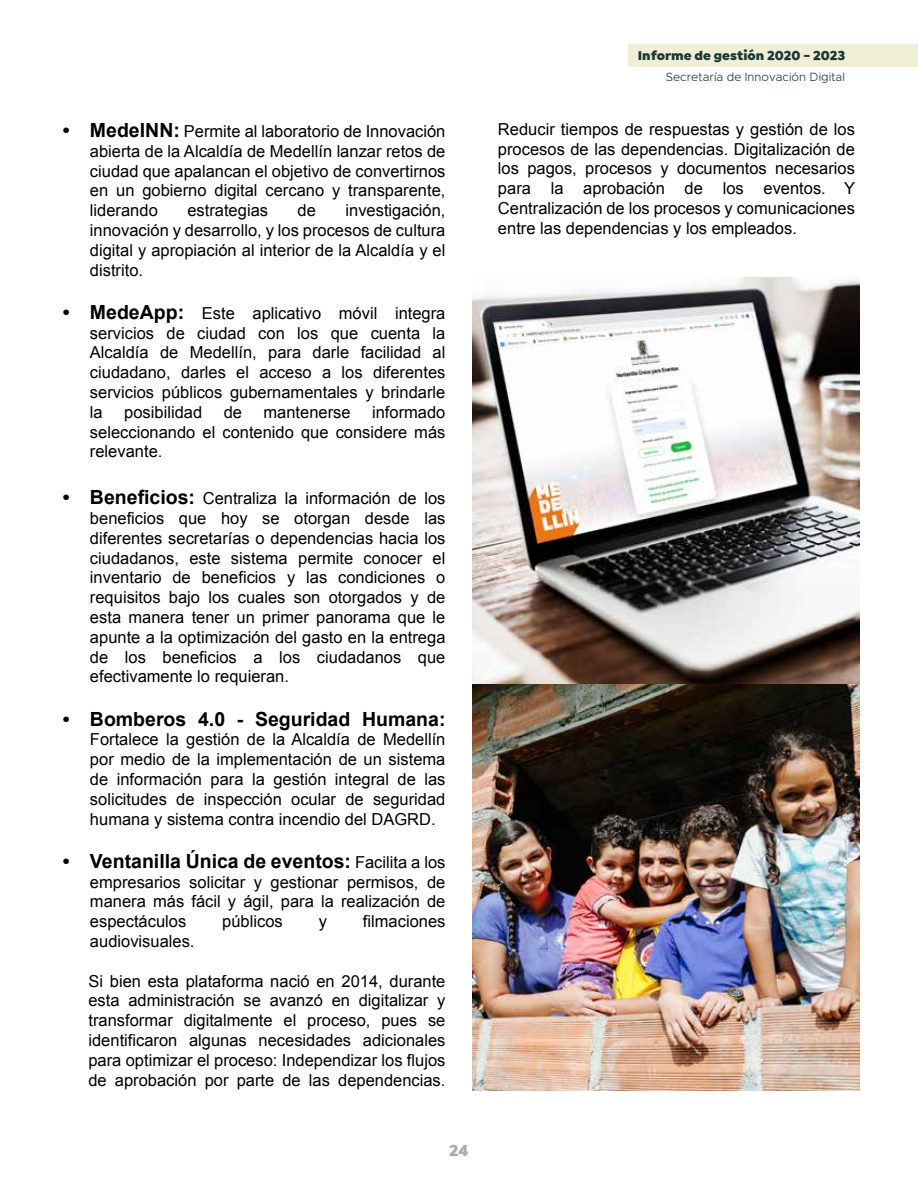
<style>
.page{position:relative;width:918px;height:1188px;background:#fff}
.page>*{position:absolute;margin:0;border:0;box-sizing:border-box;transform-origin:0 0}
.t1{font:700 19.5px "Arial";color:#000}
.t2{font:16.5px/19.8px "Arial";color:#000;text-align:justify}
.t3{font:900 16.5px "Isidora Sans";color:#adadad}
.t4{font:900 13.5px "Isidora Sans";color:#1c3935}
.t5{font:300 12px "Metropolis";color:#1c3935}
.s1{font-weight:700;font-size:19.5px}
.s2{font-weight:400;font-size:16.5px}
</style>
<div class="page">
<div style="left:628px;top:45px;width:290px;height:22px;background:#f1eed8"></div>
<img style="left:472px;top:278px;width:388px;height:812px">
<p class="t2" style="left:90px;top:121px;width:357px;text-indent:-27px"><span class="s1">• MedeINN:</span> Permite al laboratorio de Innovación abierta de la Alcaldía de Medellín lanzar retos de ciudad que apalancan el objetivo de convertirnos en un gobierno digital cercano y transparente, liderando</p>
<p class="t2" style="left:90px;top:201px;width:357px;text-indent:256px">investigación, innovación y desarrollo, y los procesos de cultura digital y apropiación al interior de la Alcaldía y el distrito.</p>
<p class="t2" style="left:90px;top:303px;width:357px;text-indent:-27px"><span class="s1">• MedeApp:</span> Este aplicativo móvil integra servicios de ciudad con los que cuenta la Alcaldía de Medellín, para darle facilidad al ciudadano, darles el acceso a los diferentes servicios públicos gubernamentales y brindarle la</p>
<p class="t2" style="left:187px;top:201px;width:82px">estrategias</p>
<p class="t2" style="left:298px;top:201px;width:20px">de</p>
<p class="t2" style="left:90px;top:402px;width:357px;text-indent:282px">informado seleccionando el contenido que considere más relevante.</p>
<p class="t2" style="left:90px;top:489px;width:357px;text-indent:-27px"><span class="s1">• Beneficios:</span> Centraliza la información de los beneficios que hoy se otorgan desde las diferentes secretarías o dependencias hacia los ciudadanos, este sistema permite conocer el inventario de beneficios y las condiciones o requisitos bajo los cuales son otorgados y de esta manera tener un primer panorama que le apunte a la optimización del gasto en la entrega de los beneficios a los ciudadanos que efectivamente lo requieran.</p>
<p class="t1" style="left:63px;top:706px;width:384px">• Bomberos 4.0 - Seguridad Humana:</p>
<p class="t2" style="left:90px;top:730px;width:357px">Fortalece la gestión de la Alcaldía de Medellín por medio de la implementación de un sistema de información para la gestión integral de las solicitudes de inspección ocular de seguridad humana y sistema contra incendio del DAGRD.</p>
<p class="t1" style="left:63px;top:848px;width:384px">• Ventanilla Única de eventos: <span class="s2">Facilita a los</span></p>
<p class="t2" style="left:90px;top:872px;width:357px">empresarios solicitar y gestionar permisos, de manera más fácil y ágil, para la realización de espectáculos</p>
<p class="t2" style="left:124px;top:402px;width:79px">posibilidad</p>
<p class="t2" style="left:224px;top:402px;width:20px">de</p>
<p class="t2" style="left:264px;top:402px;width:89px">mantenerse</p>
<p class="t2" style="left:222px;top:912px;width:62px">públicos</p>
<p class="t2" style="left:319px;top:912px;width:10px">y</p>
<p class="t2" style="left:363px;top:912px;width:84px">filmaciones</p>
<p class="t2" style="left:90px;top:931px;width:106px">audiovisuales.</p>
<p class="t2" style="left:88px;top:971px;width:359px">Si bien esta plataforma nació en 2014, durante esta administración se avanzó en digitalizar y transformar digitalmente el proceso, pues se identificaron algunas necesidades adicionales para optimizar el proceso: Independizar los flujos de aprobación por parte de las dependencias.</p>
<p class="t3" style="left:449px;top:1140px;width:21px">24</p>
<p class="t4" style="left:638px;top:47px;width:209px">Informe de gestión 2020 - 2023</p>
<p class="t5" style="left:666px;top:70px;width:181px">Secretaría de Innovación Digital</p>
<p class="t2" style="left:498px;top:119px;width:359px">Reducir tiempos de respuestas y gestión de los procesos de las dependencias. Digitalización de los pagos, procesos y documentos necesarios para la aprobación de los eventos. Y Centralización de los procesos y comunicaciones entre las dependencias y los empleados.</p>
</div>
